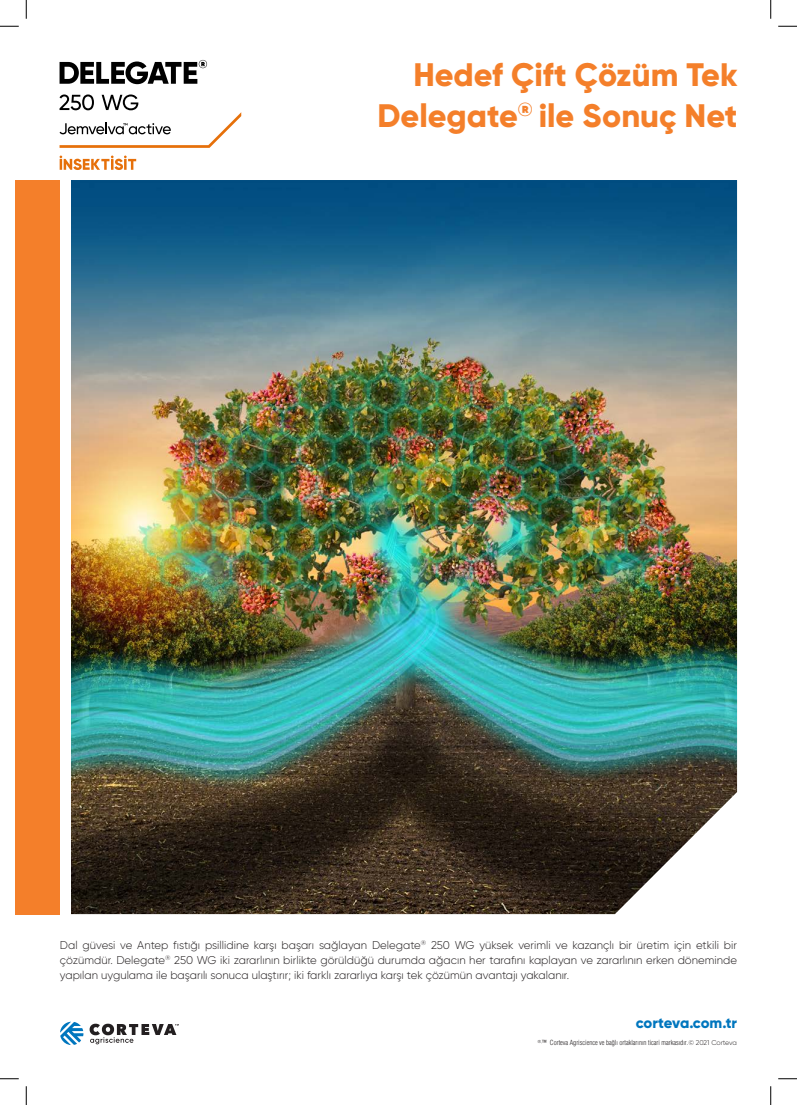
<style>
.page{position:relative;width:797px;height:1105px;background:#fff}
.page>*{position:absolute;margin:0;border:0;box-sizing:border-box;transform-origin:0 0}
.Headline_-_1__40pt_G{font:800 32.5px "Gilroy";color:#f47f2a}
.t1{font:800 15px "Gilroy";letter-spacing:-.015em;color:#0076be}
.Copy_-_1__9pt_HL{font:300 11.25px/15px "Gilroy";color:#231f20;text-align:justify}
.Legal_-_1__5_5pt_HLK{font:6.88px "Helvetica Cond T Light";color:#231f20}
.s1{font-family:"Gilroy";font-weight:300}
</style>
<div class="page">
<svg style="left:60px;top:156px;width:76px;height:14px"></svg>
<svg style="left:60px;top:60px;width:147px;height:24px"></svg>
<svg style="left:60px;top:94px;width:181px;height:54px"></svg>
<img style="left:71px;top:180px;width:666px;height:734px">
<svg style="left:60px;top:1022px;width:23px;height:23px"></svg>
<svg style="left:90px;top:1024px;width:89px;height:20px"></svg>
<div style="left:16px;top:180px;width:44px;height:735px;background:#f47f2a"></div>
<svg style="left:0;top:25px;width:19px;height:2px"></svg>
<svg style="left:778px;top:25px;width:19px;height:2px"></svg>
<svg style="left:0;top:1078px;width:19px;height:1px"></svg>
<svg style="left:778px;top:1078px;width:19px;height:1px"></svg>
<svg style="left:25px;top:0;width:2px;height:19px"></svg>
<svg style="left:25px;top:1086px;width:2px;height:19px"></svg>
<svg style="left:770px;top:0;width:1px;height:19px"></svg>
<svg style="left:770px;top:1086px;width:1px;height:19px"></svg>
<p class="Headline_-_1__40pt_G" style="left:413px;top:54px;width:325px">Hedef Çift Çözüm Tek</p>
<p class="Headline_-_1__40pt_G" style="left:377px;top:95px;width:361px">Delegate<sup>®</sup> ile Sonuç Net</p>
<p class="Copy_-_1__9pt_HL" style="left:60px;top:937px;width:678px">Dal güvesi ve Antep fıstığı psillidine karşı başarı sağlayan Delegate<sup>®</sup> 250 WG yüksek verimli ve kazançlı bir üretim için etkili bir çözümdür. Delegate<sup>®</sup> 250 WG iki zararlının birlikte görüldüğü durumda ağacın her tarafını kaplayan ve zararlının erken döneminde yapılan uygulama ile başarılı sonuca ulaştırır; iki farklı zararlıya karşı tek çözümün avantajı yakalanır.</p>
<p class="t1" style="left:636px;top:1013px;width:103px">corteva.com.tr</p>
<p class="Legal_-_1__5_5pt_HLK" style="left:538px;top:1038px;width:201px"><sup>®,</sup>™ Corteva Agriscience ve bağlı ortaklarının ticari markasıdır.<span class="s1">© 2021 Corteva</span></p>
</div>
